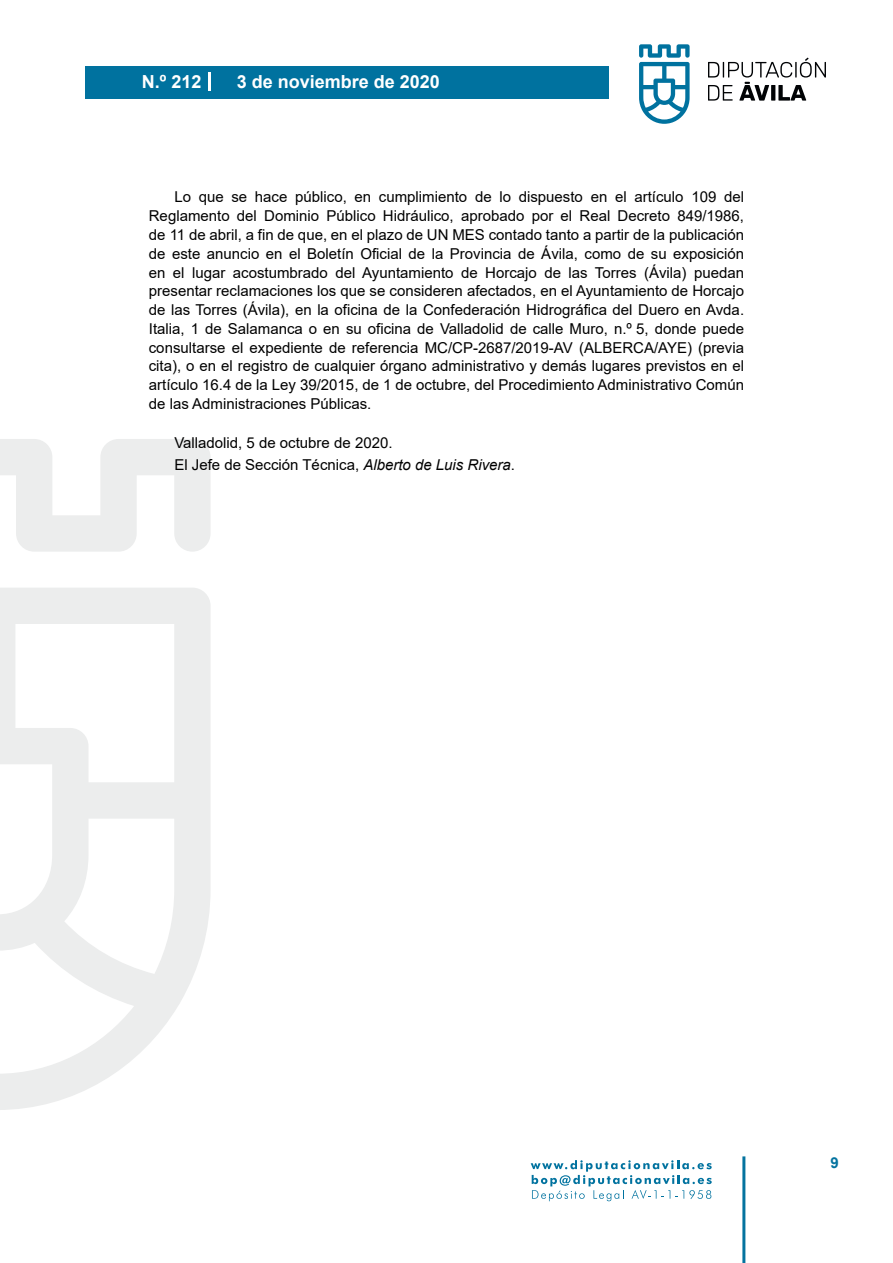
<style>
.page{position:relative;width:893px;height:1263px;background:#fff}
.page>*{position:absolute;margin:0;border:0;box-sizing:border-box;transform-origin:0 0}
.t1{font:700 18px "Arial";color:#fff}
.t2{font:15px/18.8px "Arial";color:#000;text-align:justify}
.t3{font:700 15px "Arial";color:#04739f}
.s1{font-style:italic}
</style>
<div class="page">
<svg style="left:531px;top:1160px;width:181px;height:41px"></svg>
<div style="left:85px;top:66px;width:523px;height:33px;background:#00729f"></div>
<svg style="left:639px;top:44px;width:51px;height:80px"></svg>
<svg style="left:708px;top:58px;width:118px;height:43px"></svg>
<hr style="left:742px;top:1156px;width:3px;height:107px;background:#04739f">
<svg style="left:208px;top:72px;width:2px;height:18px"></svg>
<svg style="left:0;top:439px;width:211px;height:671px"></svg>
<p class="t1" style="left:142px;top:69px;width:61px">N.º 212</p>
<p class="t1" style="left:237px;top:69px;width:205px">3 de noviembre de 2020</p>
<p class="t2" style="left:149px;top:188px;width:597px;text-indent:26px">Lo que se hace público, en cumplimiento de lo dispuesto en el artículo 109 del Reglamento del Dominio Público Hidráulico, aprobado por el Real Decreto 849/1986, de 11 de abril, a fin de que, en el plazo de UN MES contado tanto a partir de la publicación de este anuncio en el Boletín Oficial de la Provincia de Ávila, como de su exposición en el lugar acostumbrado del Ayuntamiento de Horcajo de las Torres (Ávila) puedan presentar reclamaciones los que se consideren afectados, en el Ayuntamiento de Horcajo de las Torres (Ávila), en la oficina de la Confederación Hidrográfica del Duero en Avda.<br>Italia, 1 de Salamanca o en su oficina de Valladolid de calle Muro, n.º 5, donde puede consultarse el expediente de referencia MC/CP-2687/2019-AV (ALBERCA/AYE) (previa cita), o en el registro de cualquier órgano administrativo y demás lugares previstos en el artículo 16.4 de la Ley 39/2015, de 1 de octubre, del Procedimiento Administrativo Común de las Administraciones Públicas.</p>
<p class="t2" style="left:174px;top:432px;width:342px;line-height:22.2px">Valladolid, 5 de octubre de 2020.<br>El Jefe de Sección Técnica, <span class="s1">Alberto de Luis Rivera</span>.</p>
<p class="t3" style="left:831px;top:1152px;width:10px">9</p>
</div>
